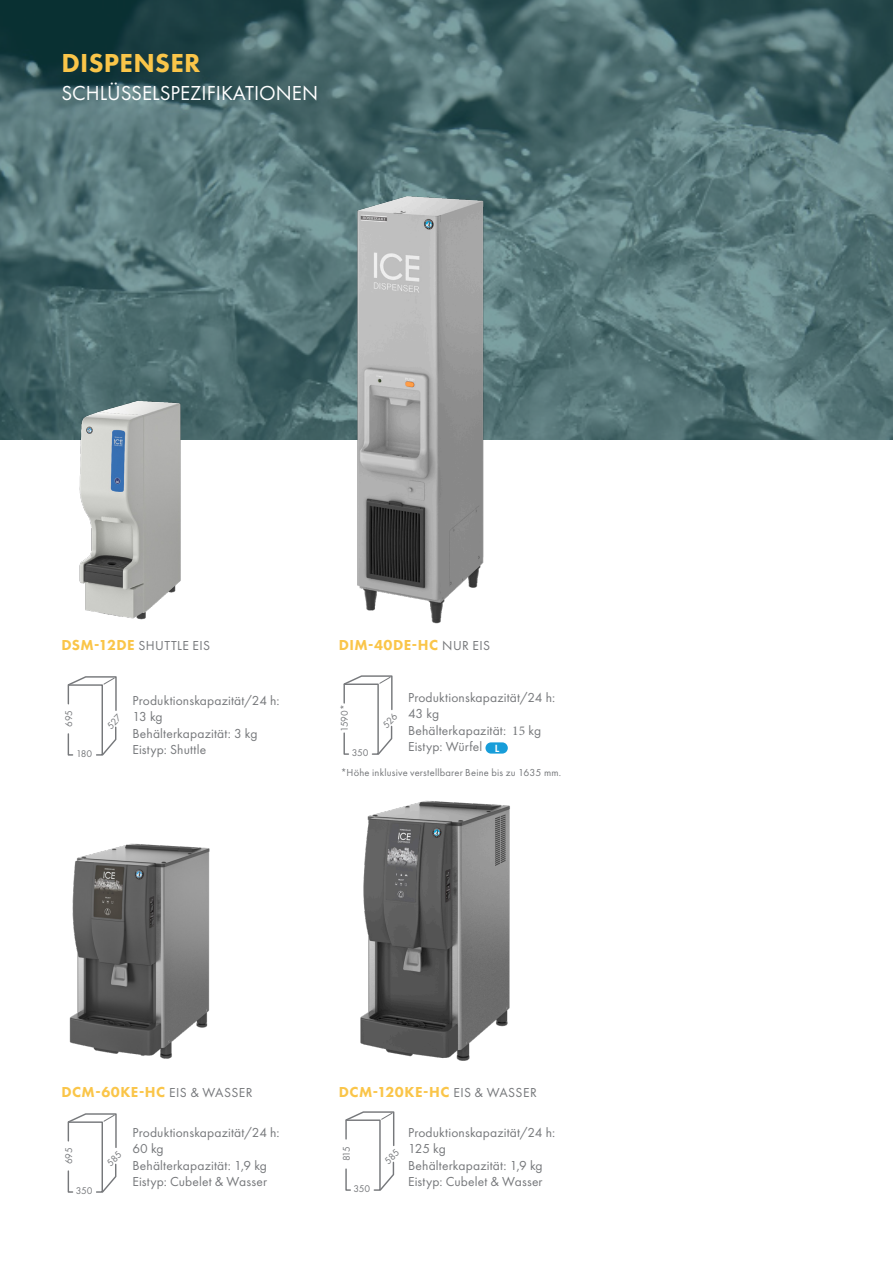
<style>
.page{position:relative;width:893px;height:1263px;background:#fff}
.page>*{position:absolute;margin:0;border:0;box-sizing:border-box;transform-origin:0 0}
.t1{font:800 27px "Futura PT";letter-spacing:.01em;color:#fac549}
.t2{font:21px "Futura PT";color:#fff}
.Body_heading_3{font:800 15px "Futura PT";letter-spacing:.03em;color:#fac549}
.Body_productspecs_9{font:13.5px/16.5px "Futura PT";letter-spacing:.01em;color:#76787b}
.Body_heading_3-2{font:13.5px "Futura PT";letter-spacing:.035em;color:#76787b}
.t3{font:10.5px "Futura PT";letter-spacing:.02em;color:#76787b}
.t4{font:10.05px "Futura PT";letter-spacing:-.04em;color:#76787b}
.s1{font-weight:800;font-size:15px;color:#fac549}
.s2{font-weight:400;font-size:13.5px;color:#76787b}
.s3{font-family:"Minion Pro"}
.s4{font-weight:600;font-size:10.8px;color:#fff}
</style>
<div class="page">
<svg style="left:0;top:0;width:893px;height:440px;background:#4f6f72"></svg>
<img style="left:61px;top:387px;width:129px;height:233px">
<img style="left:69px;top:843px;width:141px;height:216px">
<img style="left:360px;top:800px;width:150px;height:261px">
<div style="left:485px;top:742px;width:23px;height:12px;background:#179dd9;border-radius:6px"></div>
<img style="left:331px;top:189px;width:205px;height:435px">
<svg style="left:67px;top:676px;width:50px;height:80px"></svg>
<svg style="left:345px;top:1111px;width:50px;height:80px"></svg>
<svg style="left:67px;top:1113px;width:50px;height:80px"></svg>
<svg style="left:343px;top:675px;width:50px;height:80px"></svg>
<p class="t1" style="left:61px;top:46px;width:141px">DISPENSER</p>
<p class="t2" style="left:61px;top:81px;width:258px">SCHLÜSSELSPEZIFIKATIONEN</p>
<p class="Body_heading_3-2" style="left:61px;top:637px;width:150px"><span class="s1">DSM-12DE</span> SHUTTLE EIS</p>
<p class="Body_heading_3" style="left:339px;top:636px;width:153px">DIM-40DE-HC <span class="s2">NUR EIS</span></p>
<p class="t4" style="left:63px;top:727px;width:18px;rotate:-90deg">695</p>
<p class="t4" style="left:76px;top:747px;width:17px">180</p>
<p class="Body_productspecs_9" style="left:132px;top:692px;width:149px">Produktionskapazität/24 h:<br>13 kg<br>Behälterkapazität: 3 kg</p>
<p class="Body_productspecs_9" style="left:132px;top:741px;width:75px">Eistyp: Shuttle</p>
<p class="Body_productspecs_9" style="left:408px;top:689px;width:149px">Produktionskapazität/24 h:<br>43 kg<br>Behälterkapazität: <span class="s3">15</span> kg<br>Eistyp: Würfel <span class="s4">L</span></p>
<p class="t3" style="left:341px;top:766px;width:222px">*Höhe inklusive verstellbarer Beine bis zu 1635 mm.</p>
<p class="t4" style="left:339px;top:732px;width:29px;rotate:-90deg">1590*</p>
<p class="t4" style="left:352px;top:746px;width:18px">350</p>
<p class="Body_heading_3" style="left:61px;top:1082px;width:193px">DCM-60KE-HC <span class="s2">EIS &amp; WASSER</span></p>
<p class="Body_heading_3" style="left:339px;top:1082px;width:199px">DCM-120KE-HC <span class="s2">EIS &amp; WASSER</span></p>
<p class="t4" style="left:63px;top:1164px;width:18px;rotate:-90deg">695</p>
<p class="t4" style="left:76px;top:1184px;width:18px">350</p>
<p class="Body_productspecs_9" style="left:132px;top:1124px;width:149px">Produktionskapazität/24 h:<br>60 kg<br>Behälterkapazität: 1,9 kg</p>
<p class="Body_productspecs_9" style="left:132px;top:1173px;width:136px">Eistyp: Cubelet &amp; Wasser</p>
<p class="t4" style="left:340px;top:1161px;width:16px;rotate:-90deg">815</p>
<p class="t4" style="left:354px;top:1182px;width:18px">350</p>
<p class="Body_productspecs_9" style="left:408px;top:1124px;width:149px">Produktionskapazität/24 h:<br>125 kg<br>Behälterkapazität: 1,9 kg</p>
<p class="Body_productspecs_9" style="left:408px;top:1173px;width:136px">Eistyp: Cubelet &amp; Wasser</p>
</div>
